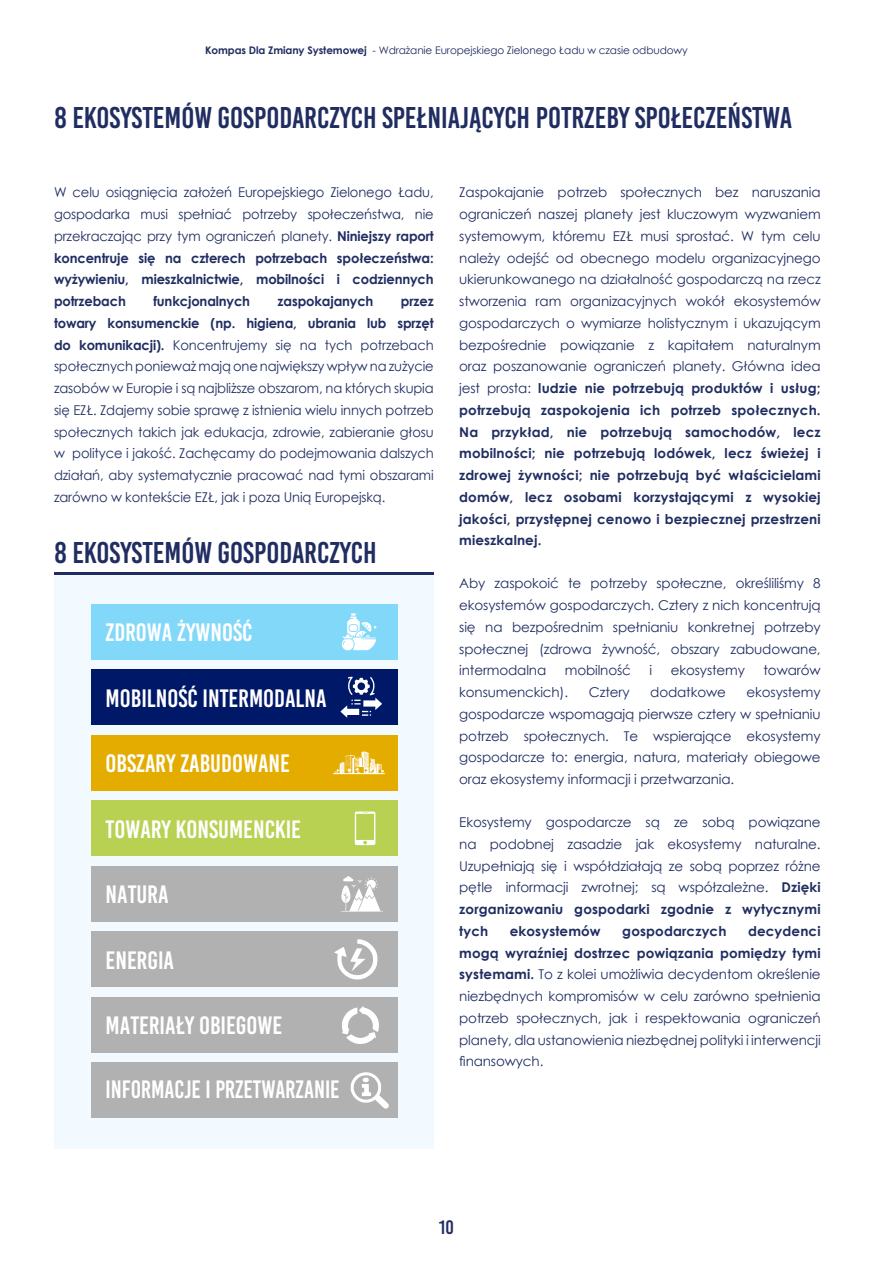
<style>
.page{position:relative;width:893px;height:1263px;background:#fff}
.page>*{position:absolute;margin:0;border:0;box-sizing:border-box;transform-origin:0 0}
.subtitle{font:30px "Bebas Kai";color:#202d61}
.t1{font:25.2px "Bebas Kai";color:#fff}
.t2{font:25.2px "Bebas Kai";color:#fff;scale:.96 1}
.t3{font:19.5px "Bebas Kai";color:#202d61}
.SYSTEMIQ_paragraph{font:13.5px/21.8px "Century Gothic";letter-spacing:-.01em;color:#202d61;text-align:justify}
.SYSTEMIQ_paragraph-2{font:700 13.5px "Century Gothic";letter-spacing:-.01em;color:#202d61}
.SYSTEMIQ_paragraph-3{font:700 13.5px "Century Gothic";letter-spacing:.01em;color:#202d61}
.t4{font:10.5px "Century Gothic";letter-spacing:-.01em;color:#202d61}
.s1{font-weight:700}
</style>
<div class="page">
<div style="left:54px;top:574px;width:380px;height:575px;background:#f2f9ff"></div>
<hr style="left:54px;top:573px;width:380px;height:2px;background:#202d61">
<div style="left:91px;top:931px;width:306px;height:56px;background:#b1b1b1"></div>
<svg style="left:334px;top:939px;width:43px;height:41px"></svg>
<div style="left:91px;top:997px;width:306px;height:56px;background:#b1b1b1"></div>
<svg style="left:342px;top:1006px;width:37px;height:38px"></svg>
<div style="left:91px;top:669px;width:306px;height:56px;background:#001868"></div>
<svg style="left:340px;top:676px;width:42px;height:42px"></svg>
<div style="left:91px;top:735px;width:306px;height:56px;background:#e5ac00"></div>
<svg style="left:333px;top:751px;width:52px;height:23px"></svg>
<div style="left:91px;top:604px;width:306px;height:56px;background:#82d8f8"></div>
<svg style="left:342px;top:613px;width:35px;height:37px"></svg>
<div style="left:91px;top:866px;width:306px;height:56px;background:#b1b1b1"></div>
<svg style="left:341px;top:876px;width:42px;height:36px"></svg>
<div style="left:91px;top:1062px;width:306px;height:56px;background:#b1b1b1"></div>
<svg style="left:350px;top:1072px;width:39px;height:37px"></svg>
<div style="left:91px;top:800px;width:306px;height:56px;background:#b8d152"></div>
<svg style="left:355px;top:811px;width:20px;height:34px"></svg>
<p class="t4" style="left:205px;top:43px;width:484px"><span class="s1">Kompas Dla Zmiany Systemowej</span> - Wdrażanie Europejskiego Zielonego Ładu w czasie odbudowy</p>
<p class="subtitle" style="left:54px;top:102px;width:739px">8 EKOSYSTEMÓW GOSPODARCZYCH SPEŁNIAJĄCYCH POTRZEBY SPOŁECZEŃSTWA</p>
<p class="SYSTEMIQ_paragraph" style="left:54px;top:181px;width:381px">W celu osiągnięcia założeń Europejskiego Zielonego Ładu, gospodarka musi spełniać potrzeby społeczeństwa, nie przekraczając przy tym ograniczeń planety. <span class="s1">Niniejszy raport koncentruje się na czterech potrzebach społeczeństwa: wyżywieniu, mieszkalnictwie, mobilności i codziennych potrzebach</span></p>
<p class="SYSTEMIQ_paragraph-2" style="left:153px;top:291px;width:98px">funkcjonalnych</p>
<p class="SYSTEMIQ_paragraph-2" style="left:278px;top:291px;width:97px">zaspokajanych</p>
<p class="SYSTEMIQ_paragraph" style="left:54px;top:290px;width:381px;text-indent:347px"><span class="s1">przez towary konsumenckie (np. higiena, ubrania lub sprzęt do komunikacji).</span> Koncentrujemy się na tych potrzebach społecznych ponieważ mają one największy wpływ na zużycie zasobów w Europie i są najbliższe obszarom, na których skupia się EZŁ. Zdajemy sobie sprawę z istnienia wielu innych potrzeb społecznych takich jak edukacja, zdrowie, zabieranie głosu w polityce i jakość. Zachęcamy do podejmowania dalszych działań, aby systematycznie pracować nad tymi obszarami zarówno w kontekście EZŁ, jak i poza Unią Europejską.</p>
<p class="subtitle" style="left:54px;top:536px;width:324px">8 EKOSYSTEMÓW GOSPODARCZYCH</p>
<p class="t1" style="left:106px;top:619px;width:148px">ZDROWA ŻYWNOŚĆ</p>
<p class="t1" style="left:106px;top:684px;width:222px">MOBILNOŚĆ INTERMODALNA</p>
<p class="t1" style="left:106px;top:750px;width:186px">OBSZARY ZABUDOWANE</p>
<p class="t1" style="left:106px;top:815px;width:197px">TOWARY KONSUMENCKIE</p>
<p class="t1" style="left:106px;top:881px;width:64px">NATURA</p>
<p class="t1" style="left:106px;top:946px;width:70px">ENERGIA</p>
<p class="t1" style="left:106px;top:1012px;width:178px">MATERIAŁY OBIEGOWE</p>
<p class="t2" style="left:106px;top:1076px;width:245px">INFORMACJE I PRZETWARZANIE</p>
<p class="SYSTEMIQ_paragraph" style="left:459px;top:181px;width:363px">Zaspokajanie potrzeb społecznych bez naruszania ograniczeń naszej planety jest kluczowym wyzwaniem systemowym, któremu EZŁ musi sprostać. W tym celu należy odejść od obecnego modelu organizacyjnego ukierunkowanego na działalność gospodarczą na rzecz stworzenia ram organizacyjnych wokół ekosystemów gospodarczych o wymiarze holistycznym i ukazującym bezpośrednie powiązanie z kapitałem naturalnym oraz poszanowanie ograniczeń planety. Główna idea jest prosta: <span class="s1">ludzie nie potrzebują produktów i usług; potrzebują zaspokojenia ich potrzeb społecznych.<br>Na przykład, nie potrzebują samochodów, lecz mobilności; nie potrzebują lodówek, lecz świeżej i zdrowej żywności; nie potrzebują być właścicielami domów, lecz osobami korzystającymi z wysokiej jakości, przystępnej cenowo i bezpiecznej przestrzeni mieszkalnej.</span></p>
<p class="SYSTEMIQ_paragraph" style="left:459px;top:572px;width:363px">Aby zaspokoić te potrzeby społeczne, określiliśmy 8 ekosystemów gospodarczych. Cztery z nich koncentrują się na bezpośrednim spełnianiu konkretnej potrzeby społecznej (zdrowa żywność, obszary zabudowane, intermodalna</p>
<p class="SYSTEMIQ_paragraph" style="left:565px;top:659px;width:68px">mobilność</p>
<p class="SYSTEMIQ_paragraph" style="left:649px;top:659px;width:4px">i</p>
<p class="SYSTEMIQ_paragraph" style="left:671px;top:659px;width:76px">ekosystemy</p>
<p class="SYSTEMIQ_paragraph" style="left:763px;top:659px;width:59px">towarów</p>
<p class="SYSTEMIQ_paragraph" style="left:459px;top:681px;width:110px">konsumenckich).</p>
<p class="SYSTEMIQ_paragraph" style="left:589px;top:681px;width:42px">Cztery</p>
<p class="SYSTEMIQ_paragraph" style="left:650px;top:681px;width:77px">dodatkowe</p>
<p class="SYSTEMIQ_paragraph" style="left:459px;top:681px;width:363px;text-indent:287px">ekosystemy gospodarcze wspomagają pierwsze cztery w spełnianiu potrzeb społecznych. Te wspierające ekosystemy gospodarcze to: energia, natura, materiały obiegowe oraz ekosystemy informacji i przetwarzania.</p>
<p class="SYSTEMIQ_paragraph" style="left:459px;top:811px;width:363px">Ekosystemy gospodarcze są ze sobą powiązane na podobnej zasadzie jak ekosystemy naturalne.<br>Uzupełniają się i współdziałają ze sobą poprzez różne pętle informacji zwrotnej; są współzależne. <span class="s1">Dzięki zorganizowaniu gospodarki zgodnie z wytycznymi tych</span></p>
<p class="SYSTEMIQ_paragraph-3" style="left:510px;top:921px;width:92px">ekosystemów</p>
<p class="SYSTEMIQ_paragraph-3" style="left:622px;top:921px;width:106px">gospodarczych</p>
<p class="SYSTEMIQ_paragraph" style="left:459px;top:920px;width:363px;text-indent:289px"><span class="s1">decydenci mogą wyraźniej dostrzec powiązania pomiędzy tymi systemami.</span> To z kolei umożliwia decydentom określenie niezbędnych kompromisów w celu zarówno spełnienia potrzeb społecznych, jak i respektowania ograniczeń planety, dla ustanowienia niezbędnej polityki i interwencji finansowych.</p>
<h3 class="t3" style="left:439px;top:1217px;width:17px">10</h3>
</div>
